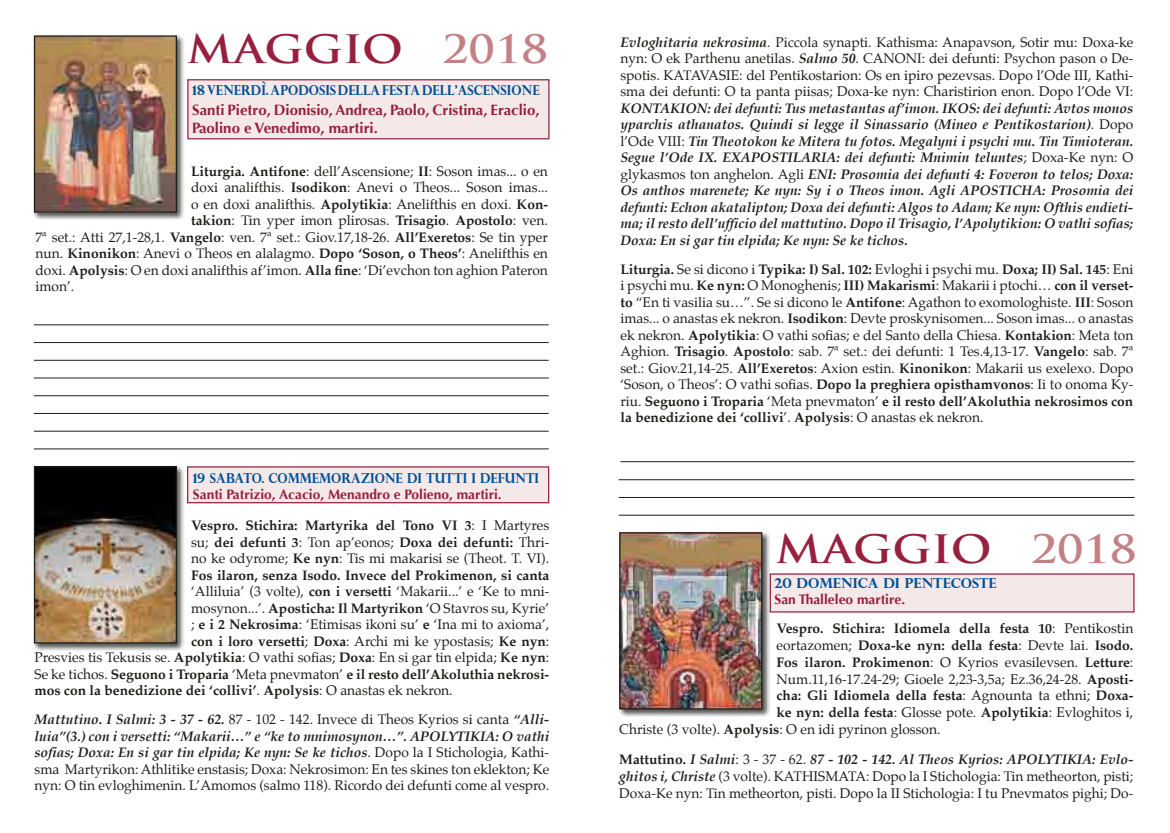
<style>
.page{position:relative;width:1170px;height:833px;background:#fff}
.page>*{position:absolute;margin:0;border:0;box-sizing:border-box;transform-origin:0 0}
.t1{font:700 38.12px "Trajan Pro";color:#98203f;scale:1.16 1}
.t2{font:700 15px/18px "Optima";color:#98203f}
.t3{font:13.75px/16.5px "Palatino";color:#1d1d1b;text-align:justify}
.t4{font:italic 700 13.75px/16.5px "Palatino";color:#1d1d1b;text-align:justify}
.t5{font:700 13.75px "Palatino";color:#1d1d1b}
.t6{font:700 13.75px "Optima";color:#98203f}
.t7{font:700 13.75px "Perpetua Titling";color:#005095}
.t8{font:700 13.75px "Perpetua Titling";color:#005095;scale:.96 1}
.s1{color:#c38185}
.s2{font-weight:700}
.s3{font-weight:400}
.s4{font-weight:700;font-style:italic}
.s5{font-weight:400;font-style:normal}
</style>
<div class="page">
<hr style="left:34px;top:324px;width:514px;height:1px;background:#1d1d1b">
<hr style="left:34px;top:342px;width:514px;height:1px;background:#1d1d1b">
<hr style="left:34px;top:360px;width:514px;height:1px;background:#1d1d1b">
<hr style="left:34px;top:378px;width:514px;height:1px;background:#1d1d1b">
<hr style="left:34px;top:395px;width:514px;height:1px;background:#1d1d1b">
<hr style="left:34px;top:413px;width:514px;height:1px;background:#1d1d1b">
<hr style="left:34px;top:431px;width:514px;height:1px;background:#1d1d1b">
<hr style="left:34px;top:448px;width:514px;height:1px;background:#1d1d1b">
<div style="left:187px;top:79px;width:362px;height:60px;background:#f4e8e8;border:1px solid #98203f"></div>
<div style="left:33px;top:35px;width:152px;height:185px;background:#1d1d1b;opacity:.75"></div>
<img style="left:36px;top:37px;width:139px;height:174px">
<div style="left:34px;top:35px;width:143px;height:178px;border:1px solid #1d1d1b"></div>
<div style="left:187px;top:466px;width:362px;height:37px;background:#f4e8e8;border:1px solid #98203f"></div>
<hr style="left:620px;top:461px;width:514px;height:1px;background:#1d1d1b">
<hr style="left:618px;top:479px;width:516px;height:1px;background:#1d1d1b">
<hr style="left:618px;top:497px;width:516px;height:1px;background:#1d1d1b">
<hr style="left:618px;top:515px;width:516px;height:1px;background:#1d1d1b">
<div style="left:769px;top:573px;width:365px;height:39px;background:#f4e8e8;border:1px solid #98203f"></div>
<div style="left:33px;top:466px;width:152px;height:185px;background:#1d1d1b;opacity:.75"></div>
<img style="left:36px;top:468px;width:139px;height:173px">
<div style="left:34px;top:466px;width:143px;height:177px;border:1px solid #1d1d1b"></div>
<div style="left:618px;top:532px;width:152px;height:185px;background:#1d1d1b;opacity:.75"></div>
<img style="left:621px;top:534px;width:139px;height:173px">
<div style="left:619px;top:532px;width:143px;height:177px;border:1px solid #1d1d1b"></div>
<h1 class="t1" style="left:187px;top:26px;width:312px">MAGGIO <span class="s1">2018</span></h1>
<p class="t7" style="left:192px;top:82px;width:349px">18 VENERDÌ. APODOSIS DELLA FESTA DELL’ASCENSIONE</p>
<p class="t2" style="left:192px;top:101px;width:349px">Santi Pietro, Dionisio, Andrea, Paolo, Cristina, Eraclio,<br>Paolino e Venedimo, martiri.</p>
<p class="t3" style="left:191px;top:163px;width:358px"><span class="s2">Liturgia. Antifone</span>: dell’Ascensione; <span class="s2">II</span>: Soson imas... o en</p>
<p class="t3" style="left:191px;top:179px;width:358px">doxi analifthis. <span class="s2">Isodikon</span>: Anevi o Theos... Soson imas...</p>
<p class="t3" style="left:191px;top:196px;width:358px">o en doxi analifthis. <span class="s2">Apolytikia</span>: Anelifthis en doxi. <span class="s2">Kon-</span></p>
<p class="t3" style="left:191px;top:212px;width:358px"><span class="s2">takion</span>: Tin yper imon plirosas. <span class="s2">Trisagio</span>. <span class="s2">Apostolo</span>: ven.</p>
<p class="t3" style="left:35px;top:229px;width:514px">7ª set.: Atti 27,1-28,1. <span class="s2">Vangelo</span>: ven. 7ª set.: Giov.17,18-26. <span class="s2">All’Exeretos</span>: Se tin yper</p>
<p class="t3" style="left:35px;top:245px;width:514px">nun. <span class="s2">Kinonikon</span>: Anevi o Theos en alalagmo. <span class="s2">Dopo ‘Soson, o Theos’</span>: Anelifthis en</p>
<p class="t3" style="left:35px;top:262px;width:514px">doxi. <span class="s2">Apolysis</span>: O en doxi analifthis af’imon. <span class="s2">Alla fine</span>: ‘Di’evchon ton aghion Pateron</p>
<p class="t3" style="left:35px;top:278px;width:40px">imon’.</p>
<p class="t8" style="left:193px;top:469px;width:362px">19 SABATO. COMMEMORAZIONE DI TUTTI I DEFUNTI</p>
<p class="t6" style="left:193px;top:486px;width:310px">Santi Patrizio, Acacio, Menandro e Polieno, martiri.</p>
<p class="t5" style="left:191px;top:514px;width:359px">Vespro. Stichira: Martyrika del Tono VI 3<span class="s3">: I Martyres</span></p>
<p class="t5" style="left:191px;top:530px;width:359px"><span class="s3">su;</span> dei defunti 3<span class="s3">: Ton ap’eonos;</span> Doxa dei defunti: <span class="s3">Thri-</span></p>
<p class="t3" style="left:191px;top:550px;width:359px">no ke odyrome; <span class="s2">Ke nyn</span>: Tis mi makarisi se (Theot. T. VI).</p>
<p class="t5" style="left:191px;top:563px;width:359px">Fos ilaron, senza Isodo. Invece del Prokimenon, si canta</p>
<p class="t3" style="left:191px;top:583px;width:359px">‘Alliluia’ (3 volte), <span class="s2">con i versetti</span> ‘Makarii...’ e ‘Ke to mni-</p>
<p class="t3" style="left:191px;top:599px;width:359px">mosynon...’. <span class="s2">Aposticha: Il Martyrikon</span> ‘O Stavros su, Kyrie’</p>
<p class="t3" style="left:191px;top:616px;width:359px">; <span class="s2">e i 2 Nekrosima</span>: ‘Etimisas ikoni su’ <span class="s2">e</span> ‘Ina mi to axioma’,</p>
<p class="t5" style="left:191px;top:629px;width:359px">con i loro versetti<span class="s3">;</span> Doxa<span class="s3">: Archi mi ke ypostasis;</span> Ke nyn<span class="s3">:</span></p>
<p class="t3" style="left:35px;top:649px;width:516px">Presvies tis Tekusis se. <span class="s2">Apolytikia</span>: O vathi sofias; <span class="s2">Doxa</span>: En si gar tin elpida; <span class="s2">Ke nyn</span>:</p>
<p class="t5" style="left:35px;top:662px;width:516px"><span class="s3">Se ke tichos.</span> Seguono i Troparia <span class="s3">‘Meta pnevmaton’</span> e il resto dell’Akoluthia nekrosi-</p>
<p class="t5" style="left:35px;top:679px;width:419px">mos con la benedizione dei ‘collivi’<span class="s3">.</span> Apolysis<span class="s3">: O anastas ek nekron.</span></p>
<p class="t3" style="left:35px;top:711px;width:516px"><span class="s4">Mattutino</span><span class="s2">.</span> <span class="s4">I Salmi: 3 - 37 - 62.</span> 87 - 102 - 142. Invece di Theos Kyrios si canta <span class="s4">“Alli&shy;luia”(3.) con i versetti: “Makarii…” e “ke to mnimosynon…”. APOLYTIKIA: O vathi sofias; Doxa: En si gar tin elpida; Ke nyn: Se ke tichos</span>. Dopo la I Stichologia, Kathi&shy;sma Martyrikon: Athlitike enstasis; Doxa: Nekrosimon: En tes skines ton eklekton; Ke nyn: O tin evloghimenin. L’Amomos (salmo 118). Ricordo dei defunti come al vespro.</p>
<p class="t3" style="left:620px;top:34px;width:514px"><span class="s4">Evloghitaria nekrosima</span>. Piccola synapti. Kathisma: Anapavson, Sotir mu: Doxa-ke nyn: O ek Parthenu anetilas. <span class="s4">Salmo 50</span>. CANONI: dei defunti: Psychon pason o De&shy;spotis. KATAVASIE: del Pentikostarion: Os en ipiro pezevsas. Dopo l’Ode III, Kathi&shy;sma dei defunti: O ta panta piisas; Doxa-ke nyn: Charistirion enon. Dopo l’Ode VI:</p>
<p class="t4" style="left:620px;top:100px;width:514px">KONTAKION: dei defunti: Tus metastantas af’imon. IKOS: dei defunti: Avtos monos yparchis athanatos. Quindi si legge il Sinassario (Mineo e Pentikostarion)<span class="s5">. Dopo l’Ode VIII:</span> Tin Theotokon ke Mitera tu fotos. Megalyni i psychi mu. Tin Timioteran.<br>Segue l’Ode IX. EXAPOSTILARIA: dei defunti: Mnimin teluntes<span class="s5">; Doxa-Ke nyn: O glykasmos ton anghelon. Agli</span> ENI: Prosomia dei defunti 4: Foveron to telos; Doxa:<br>Os anthos marenete; Ke nyn: Sy i o Theos imon. Agli APOSTICHA: Prosomia dei defunti: Echon akatalipton; Doxa dei defunti: Algos to Adam; Ke nyn: Ofthis endieti&shy;ma; il resto dell’ufficio del mattutino. Dopo il Trisagio, l’Apolytikion: O vathi sofias; Doxa: En si gar tin elpida; Ke nyn: Se ke tichos.</p>
<p class="t3" style="left:620px;top:261px;width:514px"><span class="s2">Liturgia.</span> Se si dicono i <span class="s2">Typika: I) Sal. 102:</span> Evloghi i psychi mu. <span class="s2">Doxa; II) Sal. 145</span>: Eni i psychi mu. <span class="s2">Ke nyn:</span> O Monoghenis; <span class="s2">III) Makarismi</span>: Makarii i ptochi… <span class="s2">con il verset&shy;to</span> “En ti vasilia su…”. Se si dicono le <span class="s2">Antifone</span>: Agathon to exomologhiste. <span class="s2">III</span>: Soson imas... o anastas ek nekron. <span class="s2">Isodikon</span>: Devte proskynisomen... Soson imas... o anastas ek nekron. <span class="s2">Apolytikia</span>: O vathi sofias; e del Santo della Chiesa. <span class="s2">Kontakion</span>: Meta ton Aghion. <span class="s2">Trisagio</span>. <span class="s2">Apostolo</span>: sab. 7ª set.: dei defunti: 1 Tes.4,13-17. <span class="s2">Vangelo</span>: sab. 7ª set.: Giov.21,14-25. <span class="s2">All’Exeretos</span>: Axion estin. <span class="s2">Kinonikon</span>: Makarii us exelexo. Dopo ‘Soson, o Theos’: O vathi sofias. <span class="s2">Dopo la preghiera opisthamvonos</span>: Ii to onoma Ky&shy;riu. <span class="s2">Seguono i Troparia</span> ‘Meta pnevmaton’ <span class="s2">e il resto dell’Akoluthia nekrosimos con la benedizione dei ‘collivi</span>’. <span class="s2">Apolysis</span>: O anastas ek nekron.</p>
<h1 class="t1" style="left:775px;top:526px;width:312px">MAGGIO <span class="s1">2018</span></h1>
<p class="t7" style="left:774px;top:575px;width:223px">20 DOMENICA DI PENTECOSTE</p>
<p class="t6" style="left:774px;top:591px;width:132px">San Thalleleo martire.</p>
<p class="t5" style="left:776px;top:616px;width:358px">Vespro. Stichira: Idiomela della festa 10<span class="s3">: Pentikostin</span></p>
<p class="t5" style="left:776px;top:633px;width:358px"><span class="s3">eortazomen;</span> Doxa-ke nyn: della festa<span class="s3">: Devte lai.</span> Isodo.</p>
<p class="t5" style="left:776px;top:650px;width:358px">Fos ilaron. Prokimenon<span class="s3">: O Kyrios evasilevsen.</span> Letture<span class="s3">:</span></p>
<p class="t3" style="left:776px;top:670px;width:358px">Num.11,16-17.24-29; Gioele 2,23-3,5a; Ez.36,24-28. <span class="s2">Aposti-</span></p>
<p class="t5" style="left:776px;top:684px;width:358px">cha: Gli Idiomela della festa<span class="s3">: Agnounta ta ethni;</span> Doxa-</p>
<p class="t5" style="left:776px;top:701px;width:358px">ke nyn: della festa<span class="s3">: Glosse pote.</span> Apolytikia<span class="s3">: Evloghitos i,</span></p>
<p class="t3" style="left:619px;top:721px;width:323px">Christe (3 volte). <span class="s2">Apolysis</span>: O en idi pyrinon glosson.</p>
<p class="t3" style="left:619px;top:750px;width:515px;line-height:16.9px"><span class="s2">Mattutino.</span> <span class="s4">I Salmi</span>: 3 - 37 - 62. <span class="s4">87 - 102 - 142. Al Theos Kyrios: APOLYTIKIA: Evlo&shy;ghitos i, Christe</span> (3 volte). KATHISMATA: Dopo la I Stichologia: Tin metheorton, pisti; Doxa-Ke nyn: Tin metheorton, pisti. Dopo la II Stichologia: I tu Pnevmatos pighi; Do-</p>
</div>
